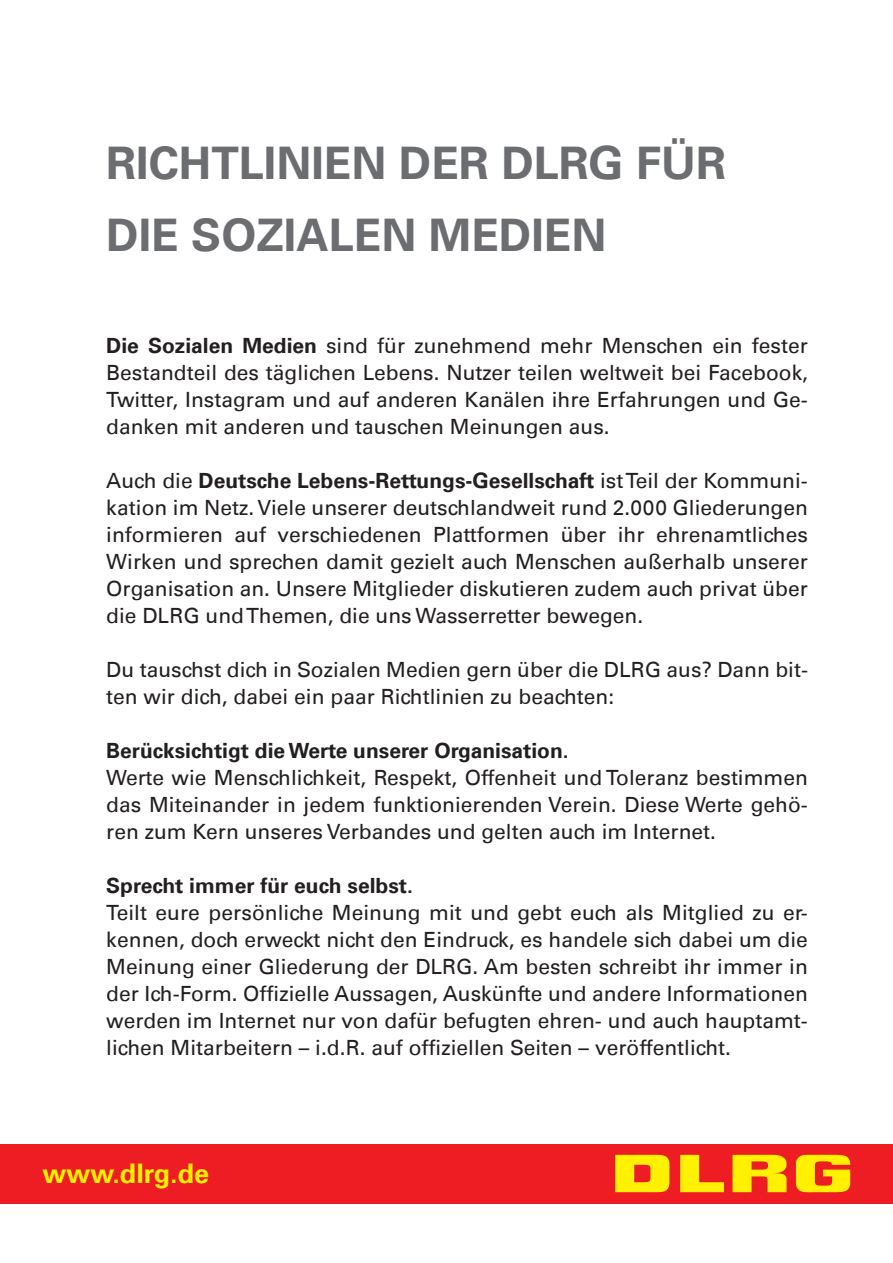
<style>
.page{position:relative;width:893px;height:1263px;background:#fff}
.page>*{position:absolute;margin:0;border:0;box-sizing:border-box;transform-origin:0 0}
.t1{font:700 45px/72px "DLRG Univers";color:#6c6d70}
.t2{font:700 27px "DLRG Univers";color:#fff101}
.t3{font:21px/27px "DLRG Univers";color:#231f20;text-align:justify}
.t4{font:700 21px "DLRG Univers";color:#231f20}
.s1{font-weight:700}
</style>
<div class="page">
<div style="left:0;top:1144px;width:893px;height:59px;background:#ee1d23"></div>
<svg style="left:796px;top:1154px;width:54px;height:39px"></svg>
<svg style="left:680px;top:1155px;width:44px;height:37px"></svg>
<svg style="left:615px;top:1154px;width:54px;height:38px"></svg>
<svg style="left:732px;top:1154px;width:54px;height:38px"></svg>
<h1 class="t1" style="left:106px;top:128px;width:621px">RICHTLINIEN DER DLRG FÜR<br>DIE SOZIALEN MEDIEN</h1>
<p class="t3" style="left:106px;top:332px;width:703px"><span class="s1">Die Sozialen Medien</span> sind für zunehmend mehr Menschen ein fester Bestandteil des täglichen Lebens. Nutzer teilen weltweit bei Facebook, Twitter, Instagram und auf anderen Kanälen ihre Erfahrungen und Ge&shy;danken mit anderen und tauschen Meinungen aus.</p>
<p class="t3" style="left:106px;top:467px;width:703px">Auch die <span class="s1">Deutsche Lebens-Rettungs-Gesellschaft</span> ist Teil der Kommuni&shy;kation im Netz. Viele unserer deutschlandweit rund 2.000 Gliederungen informieren auf verschiedenen Plattformen über ihr ehrenamtliches Wirken und sprechen damit gezielt auch Menschen außerhalb unserer Organisation an. Unsere Mitglieder diskutieren zudem auch privat über die DLRG und Themen, die uns Wasserretter bewegen.</p>
<p class="t3" style="left:106px;top:656px;width:703px">Du tauschst dich in Sozialen Medien gern über die DLRG aus? Dann bit&shy;ten wir dich, dabei ein paar Richtlinien zu beachten:</p>
<p class="t4" style="left:106px;top:738px;width:464px">Berücksichtigt die Werte unserer Organisation.</p>
<p class="t3" style="left:106px;top:764px;width:703px">Werte wie Menschlichkeit, Respekt, Offenheit und Toleranz bestimmen das Miteinander in jedem funktionierenden Verein. Diese Werte gehö&shy;ren zum Kern unseres Verbandes und gelten auch im Internet.</p>
<p class="t4" style="left:106px;top:873px;width:308px">Sprecht immer für euch selbst.</p>
<p class="t3" style="left:106px;top:899px;width:703px">Teilt eure persönliche Meinung mit und gebt euch als Mitglied zu er&shy;kennen, doch erweckt nicht den Eindruck, es handele sich dabei um die Meinung einer Gliederung der DLRG. Am besten schreibt ihr immer in der Ich-Form. Offizielle Aussagen, Auskünfte und andere Informationen werden im Internet nur von dafür befugten ehren- und auch hauptamt&shy;lichen Mitarbeitern – i.d.R. auf offiziellen Seiten – veröffentlicht.</p>
<p class="t2" style="left:43px;top:1158px;width:168px">www.dlrg.de</p>
</div>
